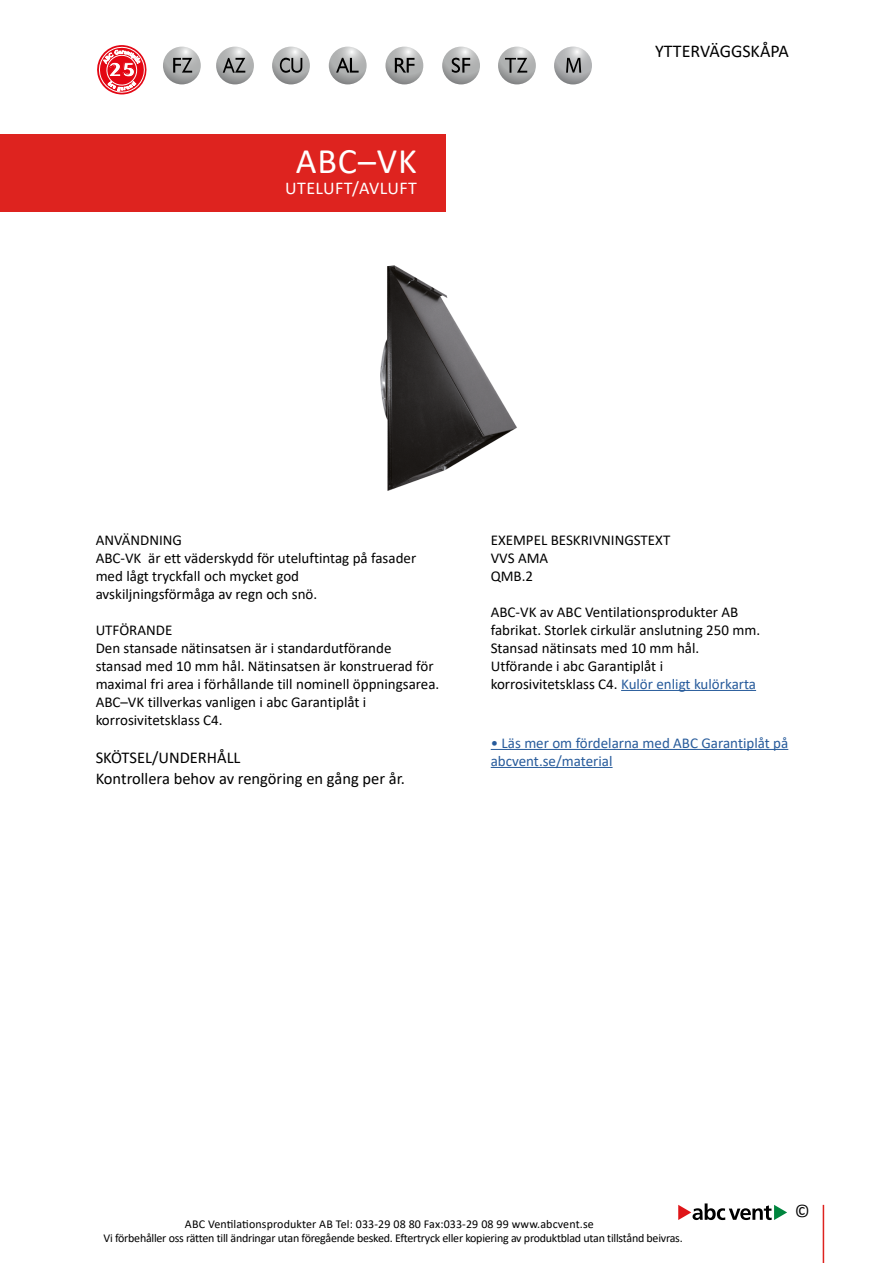
<style>
.page{position:relative;width:893px;height:1263px;background:#fff}
.page>*{position:absolute;margin:0;border:0;box-sizing:border-box;transform-origin:0 0}
.t1{font:36px "Calibri";color:#fff}
.t2{font:800 19.5px "Cosmos";color:#fff}
.t3{font:18px "Calibri";color:#000}
.t4{font:18px "Calibri";letter-spacing:.025em;color:#fff}
.t5{font:16.5px/21.6px "Calibri";color:#000}
.t6{font:15px/18px "Calibri";color:#000}
.t7{font:15px/18px "Calibri";color:#275b9b}
.t8{font:12px "Calibri";letter-spacing:-.02em;color:#000}
.t9{font:12px "Calibri";letter-spacing:.01em;color:#000}
.s1{color:#275b9b}
</style>
<div class="page">
<hr style="left:823px;top:1205px;width:1px;height:58px;background:#de231f">
<svg style="left:678px;top:1203px;width:109px;height:17px"></svg>
<hr style="left:621px;top:690px;width:135px;height:1px;background:#275b9b">
<div style="left:0;top:135px;width:446px;height:77px;background:#de231f"></div>
<img style="left:380px;top:265px;width:137px;height:226px">
<svg style="left:163px;top:47px;width:38px;height:37px"></svg>
<svg style="left:173px;top:58px;width:19px;height:15px"></svg>
<svg style="left:216px;top:47px;width:38px;height:37px"></svg>
<svg style="left:223px;top:58px;width:22px;height:15px"></svg>
<svg style="left:272px;top:47px;width:38px;height:37px"></svg>
<svg style="left:280px;top:58px;width:22px;height:15px"></svg>
<svg style="left:329px;top:47px;width:38px;height:37px"></svg>
<svg style="left:336px;top:58px;width:23px;height:15px"></svg>
<svg style="left:385px;top:47px;width:38px;height:37px"></svg>
<svg style="left:395px;top:58px;width:19px;height:15px"></svg>
<svg style="left:442px;top:47px;width:38px;height:37px"></svg>
<svg style="left:452px;top:58px;width:18px;height:15px"></svg>
<svg style="left:498px;top:47px;width:38px;height:37px"></svg>
<svg style="left:505px;top:58px;width:22px;height:15px"></svg>
<svg style="left:554px;top:47px;width:38px;height:37px"></svg>
<svg style="left:566px;top:58px;width:15px;height:15px"></svg>
<hr style="left:491px;top:749px;width:297px;height:1px;background:#275b9b">
<hr style="left:491px;top:767px;width:122px;height:1px;background:#275b9b">
<svg style="left:97px;top:45px;width:50px;height:50px"></svg>
<h2 class="t2" style="left:109px;top:58px;width:29px">25</h2>
<h1 class="t1" style="left:296px;top:136px;width:123px">ABC–VK</h1>
<p class="t4" style="left:285px;top:176px;width:133px">UTELUFT/AVLUFT</p>
<p class="t3" style="left:655px;top:39px;width:135px">YTTERVÄGGSKÅPA</p>
<p class="t6" style="left:96px;top:530px;width:322px">ANVÄNDNING<br>ABC-VK är ett väderskydd för uteluftintag på fasader med lågt tryckfall och mycket god avskiljningsförmåga av regn och snö.</p>
<p class="t6" style="left:96px;top:620px;width:345px">UTFÖRANDE<br>Den stansade nätinsatsen är i standardutförande stansad med 10 mm hål. Nätinsatsen är konstruerad för maximal fri area i förhållande till nominell öppningsarea.<br>ABC–VK tillverkas vanligen i abc Garantiplåt i korrosivitetsklass C4.</p>
<p class="t5" style="left:96px;top:746px;width:311px">SKÖTSEL/UNDERHÅLL<br>Kontrollera behov av rengöring en gång per år.</p>
<p class="t6" style="left:491px;top:530px;width:181px">EXEMPEL BESKRIVNINGSTEXT<br>VVS AMA<br>QMB.2</p>
<p class="t6" style="left:491px;top:602px;width:271px">ABC-VK av ABC Ventilationsprodukter AB fabrikat. Storlek cirkulär anslutning 250 mm.<br>Stansad nätinsats med 10 mm hål.<br>Utförande i abc Garantiplåt i korrosivitetsklass C4. <span class="s1">Kulör enligt kulörkarta</span></p>
<p class="t7" style="left:491px;top:733px;width:299px">• Läs mer om fördelarna med ABC Garantiplåt på abcvent.se/material</p>
<p class="t3" style="left:795px;top:1198px;width:17px">©</p>
<p class="t9" style="left:185px;top:1215px;width:410px">ABC Ventilationsprodukter AB Tel: 033-29 08 80 Fax:033-29 08 99 www.abcvent.se</p>
<p class="t8" style="left:103px;top:1229px;width:581px">Vi förbehåller oss rätten till ändringar utan föregående besked. Eftertryck eller kopiering av produktblad utan tillstånd beivras.</p>
</div>
